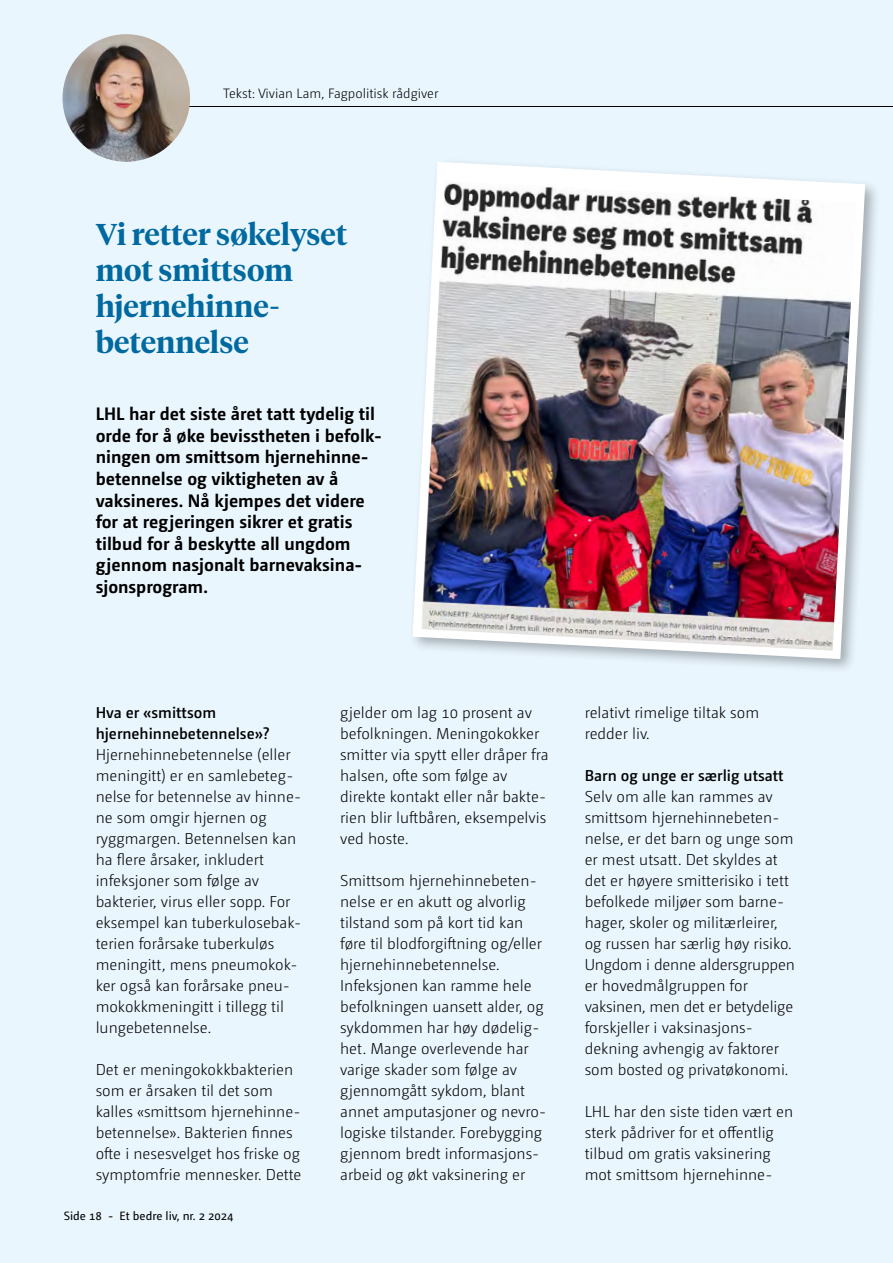
<style>
.page{position:relative;width:893px;height:1263px;background:#eaf6fe}
.page>*{position:absolute;margin:0;border:0;box-sizing:border-box;transform-origin:0 0}
.t1{font:600 30px/36px "Tiempos Headline";color:#00699f}
.t2{font:700 18px/21.6px "Camingo Dos Pro";color:#000}
.t3{font:300 15.75px/21px "Camingo Dos Pro";color:#000}
.t4{font:600 15.75px/21px "Camingo Dos Pro";color:#000}
.t5{font:300 13.5px "Camingo Dos Pro";color:#000}
.t6{font:12px "Camingo Dos Pro";color:#000}
</style>
<div class="page">
<hr style="left:128px;top:106px;width:765px;height:1px;background:#000">
<div style="left:408px;top:157px;width:473px;height:518px;background:#000;opacity:.3"></div>
<img style="left:408px;top:158px;width:461px;height:505px">
<img style="left:62px;top:34px;width:128px;height:128px;border-radius:64px">
<p class="t5" style="left:223px;top:86px;width:217px">Tekst: Vivian Lam, Fagpolitisk rådgiver</p>
<h1 class="t1" style="left:96px;top:215px;width:253px">Vi retter søkelyset mot smittsom hjernehinne&shy;betennelse</h1>
<p class="t2" style="left:96px;top:403px;width:288px">LHL har det siste året tatt tydelig til orde for å øke bevisstheten i befolk&shy;ningen om smittsom hjernehinne&shy;betennelse og viktigheten av å vaksineres. Nå kjempes det videre for at regjeringen sikrer et gratis tilbud for å beskytte all ungdom gjennom nasjonalt barnevaksina&shy;sjonsprogram.</p>
<p class="t4" style="left:96px;top:702px;width:175px">Hva er «smittsom hjernehinnebetennelse»?</p>
<p class="t3" style="left:96px;top:744px;width:207px">Hjernehinnebetennelse (eller meningitt) er en samlebeteg&shy;nelse for betennelse av hinne&shy;ne som omgir hjernen og ryggmargen. Betennelsen kan ha flere årsaker, inkludert infeksjoner som følge av bakterier, virus eller sopp. For eksempel kan tuberkulosebak&shy;terien forårsake tuberkuløs meningitt, mens pneumokok&shy;ker også kan forårsake pneu&shy;mokokkmeningitt i tillegg til lungebetennelse.</p>
<p class="t3" style="left:96px;top:1059px;width:207px">Det er meningokokkbakterien som er årsaken til det som kalles «smittsom hjernehinne&shy;betennelse». Bakterien finnes ofte i nesesvelget hos friske og symptomfrie mennesker. Dette</p>
<p class="t6" style="left:64px;top:1209px;width:171px">Side 18 - Et bedre liv, nr. 2 2024</p>
<p class="t3" style="left:340px;top:702px;width:210px">gjelder om lag 10 prosent av befolkningen. Meningokokker smitter via spytt eller dråper fra halsen, ofte som følge av direkte kontakt eller når bakte&shy;rien blir luftbåren, eksempelvis ved hoste.</p>
<p class="t3" style="left:340px;top:870px;width:208px">Smittsom hjernehinnebeten&shy;nelse er en akutt og alvorlig tilstand som på kort tid kan føre til blodforgiftning og/eller hjernehinnebetennelse.<br>Infeksjonen kan ramme hele befolkningen uansett alder, og sykdommen har høy dødelig&shy;het. Mange overlevende har varige skader som følge av gjennomgått sykdom, blant annet amputasjoner og nevro&shy;logiske tilstander. Forebygging gjennom bredt informasjons&shy;arbeid og økt vaksinering er</p>
<p class="t3" style="left:585px;top:702px;width:176px">relativt rimelige tiltak som redder liv.</p>
<p class="t4" style="left:585px;top:764px;width:200px">Barn og unge er særlig utsatt</p>
<p class="t3" style="left:585px;top:786px;width:212px">Selv om alle kan rammes av smittsom hjernehinnebeten&shy;nelse, er det barn og unge som er mest utsatt. Det skyldes at det er høyere smitterisiko i tett befolkede miljøer som barne&shy;hager, skoler og militærleirer, og russen har særlig høy risiko.<br>Ungdom i denne aldersgruppen er hovedmålgruppen for vaksinen, men det er betydelige forskjeller i vaksinasjons&shy;dekning avhengig av faktorer som bosted og privatøkonomi.</p>
<p class="t3" style="left:585px;top:1100px;width:210px">LHL har den siste tiden vært en sterk pådriver for et offentlig tilbud om gratis vaksinering mot smittsom hjernehinne-</p>
</div>
